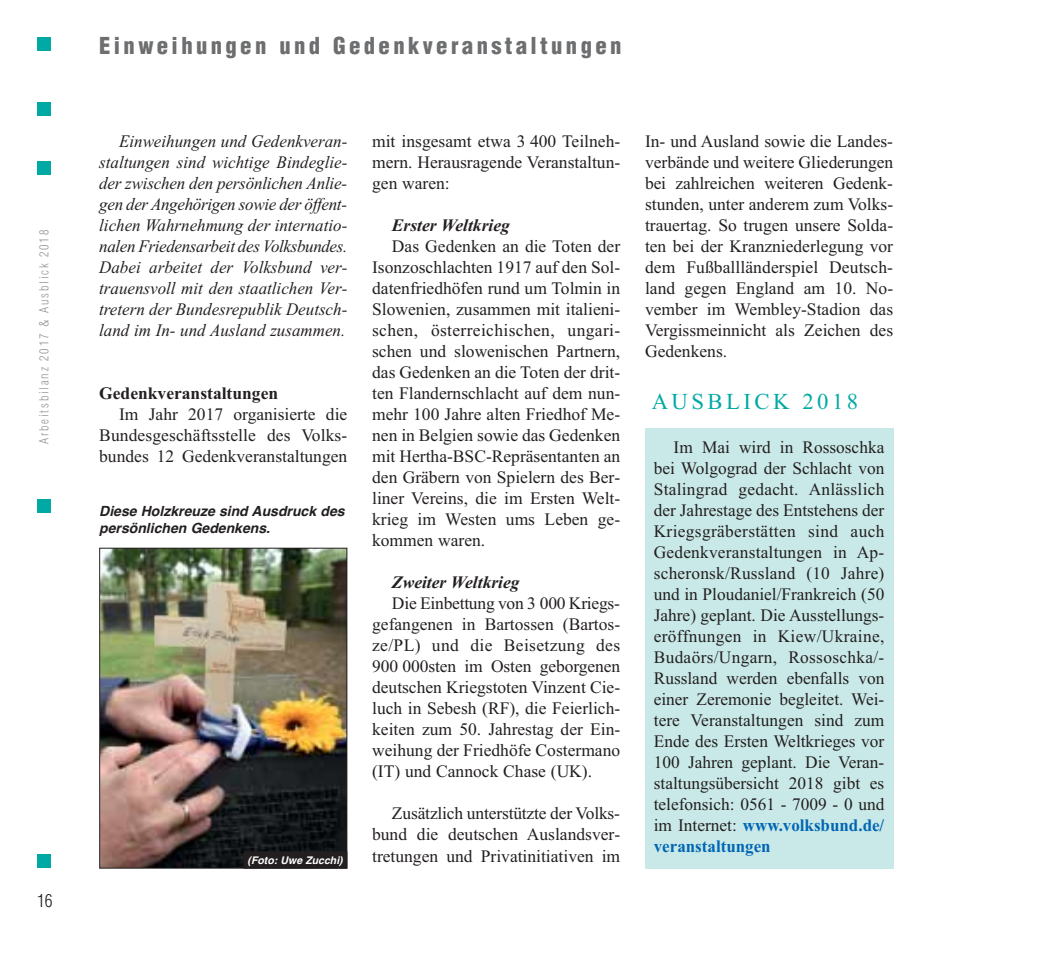
<style>
.page{position:relative;width:1042px;height:953px;background:#fff}
.page>*{position:absolute;margin:0;border:0;box-sizing:border-box;transform-origin:0 0}
.t1{font:900 condensed 22.75px "Helvetica";letter-spacing:.145em;color:#6d6e70}
.t2{font:22.75px "Times";letter-spacing:.15em;color:#00a9a4}
.t3{font:17.5px/21px "Times";color:#231f20;text-align:justify}
.t4{font:italic 17.5px/21px "Times New Roman";color:#231f20;text-align:justify}
.t5{font:700 17.5px/21px "Times New Roman";color:#0066b3}
.t6{font:italic 700 17.5px "Times New Roman";color:#231f20}
.t7{font:700 17.5px "Times New Roman";color:#231f20}
.t8{font:300 condensed 17.5px "Helvetica";color:#231f20}
.t9{font:italic 700 14px/16.8px "Helvetica";color:#231f20}
.t10{font:300 condensed 12.25px "Helvetica";letter-spacing:.145em;color:#939598}
.t11{font:italic 700 10.5px "Helvetica";color:#fff}
.s1{font-family:"Times";font-weight:400;color:#231f20}
</style>
<div class="page">
<div style="left:37px;top:37px;width:14px;height:14px;background:#00a9a4"></div>
<div style="left:37px;top:161px;width:14px;height:14px;background:#00a9a4"></div>
<div style="left:37px;top:499px;width:14px;height:13px;background:#00a9a4"></div>
<div style="left:37px;top:853px;width:14px;height:14px;background:#00a9a4"></div>
<div style="left:37px;top:102px;width:14px;height:13px;background:#00a9a4"></div>
<img style="left:101px;top:549px;width:244px;height:317px">
<div style="left:99px;top:547px;width:248px;height:321px;border:1px solid #231f20"></div>
<div style="left:244px;top:852px;width:102px;height:15px;background:#231f20"></div>
<div style="left:244px;top:851px;width:103px;height:17px;border:1px solid #231f20"></div>
<div style="left:645px;top:428px;width:248px;height:440px;background:#c9e9e8"></div>
<p class="t10" style="left:38px;top:444px;width:216px;rotate:-90deg">Arbeitsbilanz 2017 &amp; Ausblick 2018</p>
<p class="t8" style="left:37px;top:891px;width:17px">16</p>
<h1 class="t1" style="left:99px;top:37px;width:524px">Einweihungen und Gedenkveranstaltungen</h1>
<p class="t4" style="left:99px;top:132px;width:250px;text-indent:20px">Einweihungen und Ge denk ver an - stal tungen sind wichtige Binde glie - der zwischen den persönlichen An lie - gen der Angehörigen sowie der öf fent - lichen Wahrnehmung der in ter na tio - na len Friedensarbeit des Volks bun des.<br>Dabei arbeitet der Volks bund ver - trauensvoll mit den staatlichen Ver - tretern der Bundesrepublik Deutsch - land im In- und Ausland zusammen.</p>
<p class="t7" style="left:99px;top:387px;width:180px">Gedenkveranstaltungen</p>
<p class="t3" style="left:99px;top:405px;width:250px;text-indent:20px">Im Jahr 2017 organisierte die Bun desgeschäftsstelle des Volks - bun des 12 Gedenkveranstaltungen</p>
<p class="t9" style="left:99px;top:504px;width:247px">Diese Holzkreuze sind Ausdruck des persönlichen Gedenkens.</p>
<p class="t11" style="left:248px;top:856px;width:97px">(Foto: Uwe Zucchi)</p>
<p class="t3" style="left:372px;top:132px;width:250px">mit insgesamt etwa 3 400 Teil neh - mern. Herausragende Ver an stal tun - gen waren:</p>
<p class="t6" style="left:392px;top:219px;width:119px">Erster Weltkrieg</p>
<p class="t3" style="left:372px;top:237px;width:250px;text-indent:20px">Das Gedenken an die Toten der Isonzoschlachten 1917 auf den Sol - datenfriedhöfen rund um Tolmin in Slowenien, zusammen mit italieni&shy;schen, österreichischen, ungari&shy;schen und slowenischen Partnern, das Gedenken an die Toten der drit&shy;ten Flandernschlacht auf dem nun&shy;mehr 100 Jahre alten Friedhof Me - nen in Belgien sowie das Gedenken mit Hertha-BSC-Repräsentanten an den Gräbern von Spielern des Ber - liner Vereins, die im Ersten Welt - krieg im Westen ums Leben ge - kom men waren.</p>
<p class="t6" style="left:392px;top:576px;width:129px">Zweiter Weltkrieg</p>
<p class="t3" style="left:372px;top:594px;width:250px;text-indent:20px">Die Einbettung von 3 000 Kriegs - gefangenen in Bartossen (Bar tos - ze/PL) und die Beisetzung des 900 000sten im Osten geborgenen deut schen Kriegstoten Vinzent Cie - luch in Sebesh (RF), die Feierlich - kei ten zum 50. Jah restag der Ein - wei hung der Friedhöfe Cos termano (IT) und Cannock Chase (UK).</p>
<p class="t3" style="left:372px;top:804px;width:250px;text-indent:20px">Zusätzlich unterstützte der Volks - bund die deutschen Aus lands ver - tre tungen und Privatinitiativen im</p>
<p class="t3" style="left:645px;top:132px;width:250px">In- und Ausland sowie die Lan des - verbände und weitere Glie de run gen bei zahlreichen weiteren Gedenk - stun den, unter anderem zum Volks - trauertag. So trugen un sere Sol da - ten bei der Kranz nie der le gung vor dem Fußballländerspiel Deutsch - land gegen England am 10. No - vem ber im Wemb ley-Stadion das Vergiss mein nicht als Zeichen des Ge denkens.</p>
<h1 class="t2" style="left:652px;top:393px;width:208px">AUSBLICK 2018</h1>
<p class="t3" style="left:654px;top:438px;width:232px;text-indent:20px">Im Mai wird in Rossoschka bei Wolgograd der Schlacht von Stalingrad gedacht. Anlässlich der Jahrestage des Entstehens der Kriegsgräberstätten sind auch Gedenkver an stal tungen in Ap - sche ronsk/Russland (10 Jahre) und in Plouda niel/Frankreich (50<br>Jah re) geplant. Die Aus stellungs - er öffnungen in Kiew/Ukraine, Bu da örs/Ungarn, Rossoschka/ - Ru ss land werden ebenfalls von einer Zere mo nie be glei tet. Wei - tere Ver an stal tungen sind zum En de des Ersten Welt krieges vor 100 Jah ren geplant. Die Ver an - staltungsübersicht 2018 gibt es telefonsich: 0561 - 7009 - 0 und</p>
<p class="t5" style="left:654px;top:816px;width:232px"><span class="s1">im Internet:</span> www.volksbund.de/ veranstaltungen</p>
</div>
